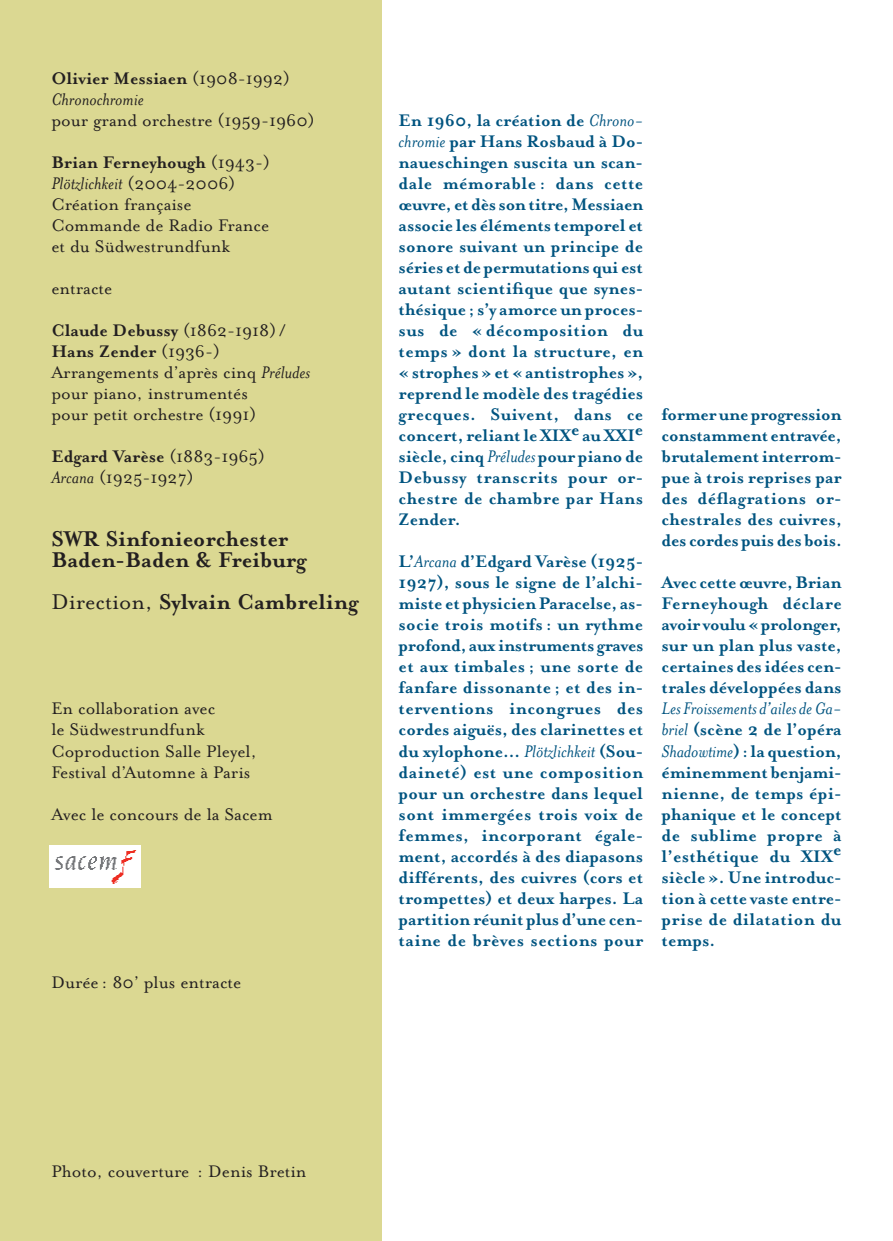
<style>
.page{position:relative;width:893px;height:1241px;background:#fff}
.page>*{position:absolute;margin:0;border:0;box-sizing:border-box;transform-origin:0 0}
.t1{font:700 24.5px/21px "Mrs Eaves";color:#231f20}
.t2{font:700 19.25px/21px "Mrs Eaves";color:#005480;text-align:justify}
.t3{font:19.25px/21px "Mrs Eaves Roman";color:#231f20}
.t4{font:700 19.25px/21px "Mrs Eaves";color:#231f20}
.s1{font-family:"Mrs Eaves Roman";font-weight:400}
.s2{font-weight:400;font-style:italic}
.s3{font-family:"Mrs Eaves";font-weight:700}
.s4{font-family:"Mrs Eaves";font-style:italic}
</style>
<div class="page">
<div style="left:0;top:0;width:382px;height:1240px;background:#dbd892"></div>
<img style="left:50px;top:845px;width:90px;height:41px">
<p class="t4" style="left:51px;top:67px;width:240px">Olivier Messiaen <span class="s1">(1908-1992)<br></span><span class="s2">Chronochromie</span></p>
<p class="t3" style="left:51px;top:109px;width:265px">pour grand orchestre (1959-1960)</p>
<p class="t3" style="left:51px;top:151px;width:220px"><span class="s3">Brian Ferneyhough</span> (1943-)<br><span class="s4">Plötzlichkeit</span> (2004-2006)</p>
<p class="t3" style="left:51px;top:193px;width:219px">Création française<br>Commande de Radio France et du Südwestrundfunk</p>
<p class="t3" style="left:51px;top:277px;width:63px">entracte</p>
<p class="t4" style="left:51px;top:319px;width:236px">Claude Debussy <span class="s1">(1862-1918)</span>/<br>Hans Zender <span class="s1">(1936-)</span></p>
<p class="t3" style="left:51px;top:361px;width:260px">Arrangements d’après cinq <span class="s4">Préludes </span>pour piano, instrumentés<br>pour petit orchestre (1991)</p>
<p class="t4" style="left:51px;top:445px;width:215px">Edgard Varèse <span class="s1">(1883-1965)</span></p>
<p class="t3" style="left:51px;top:466px;width:144px"><span class="s4">Arcana</span> (1925-1927)</p>
<p class="t1" style="left:51px;top:527px;width:257px">SWR Sinfonieorchester<br>Baden-Baden &amp; Freiburg</p>
<p class="t1" style="left:51px;top:590px;width:309px"><span class="s1">Direction,</span> Sylvain Cambreling</p>
<p class="t3" style="left:51px;top:697px;width:207px">En collaboration avec<br>le Südwestrundfunk<br>Coproduction Salle Pleyel,<br>Festival d’Automne à Paris</p>
<p class="t3" style="left:51px;top:802px;width:223px">Avec le concours de la Sacem</p>
<p class="t3" style="left:51px;top:970px;width:192px">Durée : 80’ plus entracte</p>
<p class="t2" style="left:399px;top:109px;width:246px">En 1960, la création de <span class="s2">Chrono&shy;chromie</span> par Hans Rosbaud à Do&shy;naueschingen suscita un scan&shy;dale mémorable : dans cette œuvre, et dès son titre, Messiaen associe les éléments temporel et sonore suivant un principe de séries et de permutations qui est autant scientifique que synes&shy;thésique ; s’y amorce un proces&shy;sus de « décomposition du temps » dont la structure, en « strophes » et « antistrophes », reprend le modèle des tragédies grecques. Suivent, dans ce concert, reliant le XIXe au XXIe siècle, cinq <span class="s2">Préludes</span> pour piano de Debussy transcrits pour or&shy;chestre de chambre par Hans Zender.</p>
<p class="t2" style="left:399px;top:550px;width:246px">L’<span class="s2">Arcana</span> d’Edgard Varèse (1925- 1927), sous le signe de l’alchi&shy;miste et physicien Paracelse, as&shy;socie trois motifs : un rythme profond, aux instruments graves et aux timbales ; une sorte de fanfare dissonante ; et des in&shy;terventions incongrues des cordes aiguës, des clarinettes et du xylophone… <span class="s2">Plötzlichkeit</span> (Sou&shy;daineté) est une composition pour un orchestre dans lequel sont immergées trois voix de femmes, incorporant égale&shy;ment, accordés à des diapasons différents, des cuivres (cors et trompettes) et deux harpes. La partition réunit plus d’une cen&shy;taine de brèves sections pour</p>
<p class="t2" style="left:662px;top:403px;width:182px">former une progression constamment entravée, brutalement interrom&shy;pue à trois reprises par des déflagrations or&shy;chestrales des cuivres, des cordes puis des bois.</p>
<p class="t2" style="left:662px;top:571px;width:182px">Avec cette œuvre, Brian Ferneyhough déclare avoir voulu «prolonger, sur un plan plus vaste, certaines des idées cen&shy;trales développées dans</p>
<p class="t2" style="left:662px;top:697px;width:182px"><span class="s2">Les Froissements d’ailes de Ga&shy;briel</span> (scène 2 de l’opéra <span class="s2">Shadowtime</span>): la question, éminemment benjami&shy;nienne, de temps épi&shy;phanique et le concept de sublime propre à l’esthétique du XIXe siècle ». Une introduc&shy;tion à cette vaste entre&shy;prise de dilatation du temps.</p>
<p class="t3" style="left:51px;top:1159px;width:257px">Photo, couverture : Denis Bretin</p>
</div>
